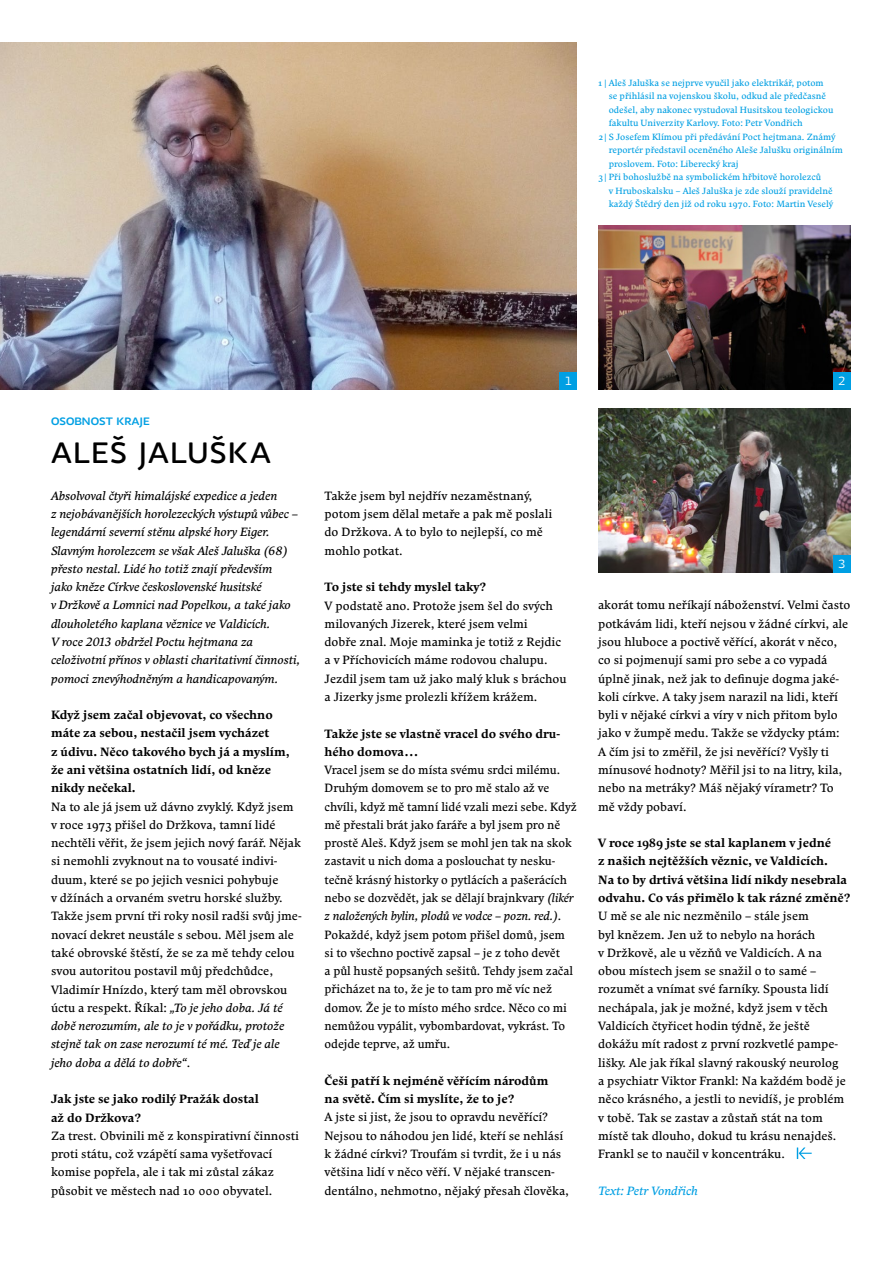
<style>
.page{position:relative;width:893px;height:1263px;background:#fff}
.page>*{position:absolute;margin:0;border:0;box-sizing:border-box;transform-origin:0 0}
.t1{font:500 30px "Knedle";letter-spacing:.04em;color:#000}
.t2{font:500 13.5px "Knedle";color:#009fe3}
.t3{font:12px/18.3px "Comenia Serif";color:#000}
.t4{font:700 12px/18.3px "Comenia Serif";color:#000}
.t5{font:italic 12px/18.3px "Comenia Serif";color:#000}
.t6{font:italic 12px "Comenia Serif";color:#009fe3}
.t7{font:12px "Knedle";color:#fff}
.t8{font:9px "Comenia Serif";color:#009fe3}
.s1{font-style:italic}
</style>
<div class="page">
<svg style="left:797px;top:1147px;width:15px;height:12px"></svg>
<img style="left:598px;top:225px;width:252px;height:165px">
<img style="left:598px;top:408px;width:252px;height:165px">
<img style="left:0;top:43px;width:577px;height:347px">
<div style="left:560px;top:373px;width:17px;height:17px;background:#009fe3"></div>
<div style="left:833px;top:373px;width:17px;height:17px;background:#009fe3"></div>
<div style="left:833px;top:556px;width:17px;height:17px;background:#009fe3"></div>
<p class="t8" style="left:598px;top:76px;width:227px">1 | Aleš Jaluška se nejprve vyučil jako elektrikář, potom</p>
<p class="t8" style="left:609px;top:90px;width:219px">se přihlásil na vojenskou školu, odkud ale předčasně</p>
<p class="t8" style="left:609px;top:103px;width:226px">odešel, aby nakonec vystudoval Husitskou teologickou</p>
<p class="t8" style="left:609px;top:117px;width:195px">fakultu Univerzity Karlovy. Foto: Petr Vondřich</p>
<p class="t8" style="left:598px;top:130px;width:239px">2| S Josefem Klímou při předávání Poct hejtmana. Známý</p>
<p class="t8" style="left:609px;top:144px;width:236px">reportér představil oceněného Aleše Jalušku originálním</p>
<p class="t8" style="left:609px;top:157px;width:131px">proslovem. Foto: Liberecký kraj</p>
<p class="t8" style="left:598px;top:171px;width:224px">3| Při bohoslužbě na symbolickém hřbitově horolezců</p>
<p class="t8" style="left:609px;top:184px;width:225px">v Hruboskalsku – Aleš Jaluška je zde slouží pravidelně</p>
<p class="t8" style="left:609px;top:198px;width:226px">každý Štědrý den již od roku 1970. Foto: Martin Veselý</p>
<p class="t2" style="left:51px;top:411px;width:73px">Osobnost KRAJ</p>
<p class="t2" style="left:143px;top:411px;width:8px">e</p>
<h1 class="t1" style="left:51px;top:432px;width:221px">ALEŠ JALUŠKA</h1>
<p class="t5" style="left:51px;top:486px;width:251px">Absolvoval čtyři himalájské expedice a jeden<br>z nejobávanějších horolezeckých výstupů vůbec – legendární severní stěnu alpské hory Eiger.<br>Slavným horolezcem se však Aleš Jaluška (68) přesto nestal. Lidé ho totiž znají především<br>jako kněze Církve československé husitské<br>v Držkově a Lomnici nad Popelkou, a také jako dlouholetého kaplana věznice ve Valdicích.<br>V roce 2013 obdržel Poctu hejtmana za celoživotní přínos v oblasti charitativní činnosti, pomoci znevýhodněným a handicapovaným.</p>
<p class="t4" style="left:51px;top:706px;width:240px">Když jsem začal objevovat, co všechno máte za sebou, nestačil jsem vycházet<br>z údivu. Něco takového bych já a myslím, že ani většina ostatních lidí, od kněze nikdy nečekal.</p>
<p class="t3" style="left:51px;top:797px;width:252px">Na to ale já jsem už dávno zvyklý. Když jsem v roce 1973 přišel do Držkova, tamní lidé nechtěli věřit, že jsem jejich nový farář. Nějak si nemohli zvyknout na to vousaté indivi&shy;duum, které se po jejich vesnici pohybuje<br>v džínách a orvaném svetru horské služby.<br>Takže jsem první tři roky nosil radši svůj jme&shy;novací dekret neustále s sebou. Měl jsem ale také obrovské štěstí, že se za mě tehdy celou svou autoritou postavil můj předchůdce, Vladimír Hnízdo, který tam měl obrovskou úctu a respekt. Říkal: <span class="s1">„To je jeho doba. Já té době nerozumím, ale to je v pořádku, protože stejně tak on zase nerozumí té mé. Teď je ale jeho doba a dělá to dobře“</span>.</p>
<p class="t4" style="left:51px;top:1090px;width:209px">Jak jste se jako rodilý Pražák dostal až do Držkova?</p>
<p class="t3" style="left:51px;top:1126px;width:249px">Za trest. Obvinili mě z konspirativní činnosti proti státu, což vzápětí sama vyšetřovací komise popřela, ale i tak mi zůstal zákaz působit ve městech nad 10 000 obyvatel.</p>
<p class="t7" style="left:565px;top:373px;width:9px">1</p>
<p class="t7" style="left:838px;top:373px;width:9px">2</p>
<p class="t3" style="left:325px;top:486px;width:229px">Takže jsem byl nejdřív nezaměstnaný, potom jsem dělal metaře a pak mě poslali do Držkova. A to bylo to nejlepší, co mě mohlo potkat.</p>
<p class="t4" style="left:325px;top:578px;width:163px">To jste si tehdy myslel taky?</p>
<p class="t3" style="left:325px;top:596px;width:244px">V podstatě ano. Protože jsem šel do svých milovaných Jizerek, které jsem velmi<br>dobře znal. Moje maminka je totiž z Rejdic a v Příchovicích máme rodovou chalupu.<br>Jezdil jsem tam už jako malý kluk s bráchou a Jizerky jsme prolezli křížem krážem.</p>
<p class="t4" style="left:325px;top:724px;width:237px">Takže jste se vlastně vracel do svého dru&shy;hého domova…</p>
<p class="t3" style="left:325px;top:760px;width:254px">Vracel jsem se do místa svému srdci milému.<br>Druhým domovem se to pro mě stalo až ve chvíli, když mě tamní lidé vzali mezi sebe. Když mě přestali brát jako faráře a byl jsem pro ně prostě Aleš. Když jsem se mohl jen tak na skok zastavit u nich doma a poslouchat ty nesku&shy;tečně krásný historky o pytlácích a pašerácích nebo se dozvědět, jak se dělají brajnkvary <span class="s1">(likér z naložených bylin, plodů ve vodce – pozn. red.)</span>.<br>Pokaždé, když jsem potom přišel domů, jsem si to všechno poctivě zapsal – je z toho devět<br>a půl hustě popsaných sešitů. Tehdy jsem začal přicházet na to, že je to tam pro mě víc než domov. Že je to místo mého srdce. Něco co mi nemůžou vypálit, vybombardovat, vykrást. To odejde teprve, až umřu.</p>
<p class="t4" style="left:325px;top:1071px;width:225px">Češi patří k nejméně věřícím národům na světě. Čím si myslíte, že to je?</p>
<p class="t3" style="left:325px;top:1108px;width:246px">A jste si jist, že jsou to opravdu nevěřící?<br>Nejsou to náhodou jen lidé, kteří se nehlásí k žádné církvi? Troufám si tvrdit, že i u nás většina lidí v něco věří. V nějaké transcen&shy;dentálno, nehmotno, nějaký přesah člověka,</p>
<p class="t7" style="left:838px;top:556px;width:9px">3</p>
<p class="t3" style="left:598px;top:596px;width:254px">akorát tomu neříkají náboženství. Velmi často potkávám lidi, kteří nejsou v žádné církvi, ale jsou hluboce a poctivě věřící, akorát v něco, co si pojmenují sami pro sebe a co vypadá úplně jinak, než jak to definuje dogma jaké&shy;koli církve. A taky jsem narazil na lidi, kteří byli v nějaké církvi a víry v nich přitom bylo jako v žumpě medu. Takže se vždycky ptám:<br>A čím jsi to změřil, že jsi nevěřící? Vyšly ti mínusové hodnoty? Měřil jsi to na litry, kila, nebo na metráky? Máš nějaký vírametr? To mě vždy pobaví.</p>
<p class="t4" style="left:598px;top:834px;width:254px">V roce 1989 jste se stal kaplanem v jedné<br>z našich nejtěžších věznic, ve Valdicích.<br>Na to by drtivá většina lidí nikdy nesebrala odvahu. Co vás přimělo k tak rázné změně?</p>
<p class="t3" style="left:598px;top:907px;width:249px">U mě se ale nic nezměnilo – stále jsem<br>byl knězem. Jen už to nebylo na horách<br>v Držkově, ale u vězňů ve Valdicích. A na obou místech jsem se snažil o to samé – rozumět a vnímat své farníky. Spousta lidí nechápala, jak je možné, když jsem v těch Valdicích čtyřicet hodin týdně, že ještě dokážu mít radost z první rozkvetlé pampe&shy;lišky. Ale jak říkal slavný rakouský neurolog a psychiatr Viktor Frankl: Na každém bodě je něco krásného, a jestli to nevidíš, je problém v tobě. Tak se zastav a zůstaň stát na tom místě tak dlouho, dokud tu krásu nenajdeš.<br>Frankl se to naučil v koncentráku.</p>
<p class="t6" style="left:598px;top:1182px;width:101px">Text: Petr Vondřich</p>
</div>
